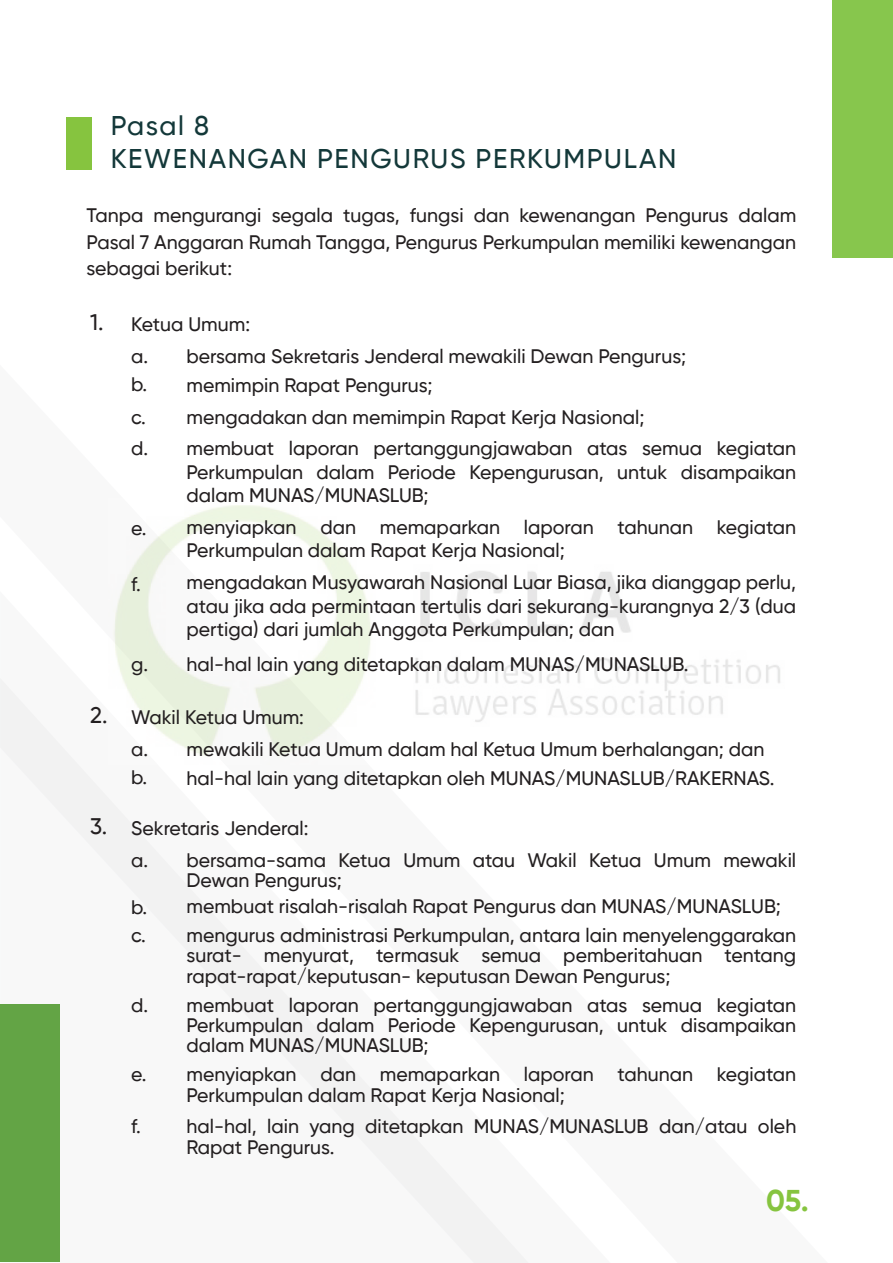
<style>
.page{position:relative;width:893px;height:1263px;background:#fff}
.page>*{position:absolute;margin:0;border:0;box-sizing:border-box;transform-origin:0 0}
.t1{font:700 30px "Gilroy";color:#86c43f}
.t2{font:500 27px/33px "Gilroy";letter-spacing:.06em;color:#133839}
.t3{font:500 19.5px/20.4px "Gilroy";color:#231f20}
.s1{font-size:22.5px}
</style>
<div class="page">
<svg style="left:0;top:678px;width:528px;height:585px"></svg>
<img style="left:109px;top:505px;width:671px;height:260px">
<div style="left:67px;top:117px;width:25px;height:53px;background:#86c43f"></div>
<div style="left:833px;top:0;width:60px;height:258px;background:#87c64d"></div>
<div style="left:0;top:1004px;width:60px;height:258px;background:#63a445"></div>
<h2 class="t2" style="left:111px;top:109px;width:567px">Pasal 8<br>KEWENANGAN PENGURUS PERKUMPULAN</h2>
<p class="t3" style="left:87px;top:202px;width:711px;line-height:26.4px;text-align:justify">Tanpa mengurangi segala tugas, fungsi dan kewenangan Pengurus dalam Pasal 7 Anggaran Rumah Tangga, Pengurus Perkumpulan memiliki kewenangan sebagai berikut:</p>
<p class="t3" style="left:90px;top:314px;width:161px"><span class="s1">1.</span> Ketua Umum:</p>
<p class="t3" style="left:131px;top:342px;width:19px;line-height:28px">a. b.</p>
<p class="t3" style="left:131px;top:401px;width:19px;line-height:31.5px">c. d.</p>
<p class="t3" style="left:131px;top:517px;width:17px">e.</p>
<p class="t3" style="left:131px;top:574px;width:11px">f.</p>
<p class="t3" style="left:131px;top:654px;width:19px">g.</p>
<p class="t3" style="left:186px;top:342px;width:501px;line-height:28.8px">bersama Sekretaris Jenderal mewakili Dewan Pengurus; memimpin Rapat Pengurus;</p>
<p class="t3" style="left:186px;top:401px;width:611px;line-height:31.8px">mengadakan dan memimpin Rapat Kerja Nasional;<br>membuat laporan pertanggungjawaban atas semua kegiatan</p>
<p class="t3" style="left:186px;top:460px;width:611px;line-height:23.4px">Perkumpulan dalam Periode Kepengurusan, untuk disampaikan dalam MUNAS/MUNASLUB;</p>
<p class="t3" style="left:186px;top:515px;width:611px;line-height:23.4px">menyiapkan dan memaparkan laporan tahunan kegiatan<br>Perkumpulan dalam Rapat Kerja Nasional;</p>
<p class="t3" style="left:186px;top:570px;width:611px;line-height:23.4px;text-align:justify">mengadakan Musyawarah Nasional Luar Biasa, jika dianggap perlu, atau jika ada permintaan tertulis dari sekurang-kurangnya 2/3 (dua pertiga) dari jumlah Anggota Perkumpulan; dan</p>
<p class="t3" style="left:186px;top:654px;width:503px">hal-hal lain yang ditetapkan dalam MUNAS/MUNASLUB.</p>
<p class="t3" style="left:90px;top:707px;width:215px"><span class="s1">2.</span> Wakil Ketua Umum:</p>
<p class="t3" style="left:131px;top:735px;width:19px;line-height:28px">a. b.</p>
<p class="t3" style="left:186px;top:735px;width:589px;line-height:28.8px">mewakili Ketua Umum dalam hal Ketua Umum berhalangan; dan hal-hal lain yang ditetapkan oleh MUNAS/MUNASLUB/RAKERNAS.</p>
<p class="t3" style="left:90px;top:818px;width:220px"><span class="s1">3.</span> Sekretaris Jenderal:</p>
<p class="t3" style="left:131px;top:850px;width:19px">a.</p>
<p class="t3" style="left:131px;top:894px;width:18px;line-height:27.5px">b. c.</p>
<p class="t3" style="left:131px;top:995px;width:19px">d.</p>
<p class="t3" style="left:131px;top:1063px;width:17px">e.</p>
<p class="t3" style="left:131px;top:1115px;width:11px">f.</p>
<p class="t3" style="left:186px;top:850px;width:611px">bersama-sama Ketua Umum atau Wakil Ketua Umum mewakil<br>Dewan Pengurus;</p>
<p class="t3" style="left:186px;top:892px;width:611px;line-height:28.8px">membuat risalah-risalah Rapat Pengurus dan MUNAS/MUNASLUB; mengurus administrasi Perkumpulan, antara lain menyelenggarakan</p>
<p class="t3" style="left:186px;top:945px;width:611px">surat- menyurat, termasuk semua pemberitahuan tentang rapat-rapat/keputusan- keputusan Dewan Pengurus;</p>
<p class="t3" style="left:186px;top:994px;width:611px;text-align:justify">membuat laporan pertanggungjawaban atas semua kegiatan Perkumpulan dalam Periode Kepengurusan, untuk disampaikan dalam MUNAS/MUNASLUB;</p>
<p class="t3" style="left:186px;top:1064px;width:611px">menyiapkan dan memaparkan laporan tahunan kegiatan<br>Perkumpulan dalam Rapat Kerja Nasional;</p>
<p class="t3" style="left:186px;top:1116px;width:611px">hal-hal, lain yang ditetapkan MUNAS/MUNASLUB dan/atau oleh<br>Rapat Pengurus.</p>
<h1 class="t1" style="left:766px;top:1181px;width:44px">05.</h1>
</div>
